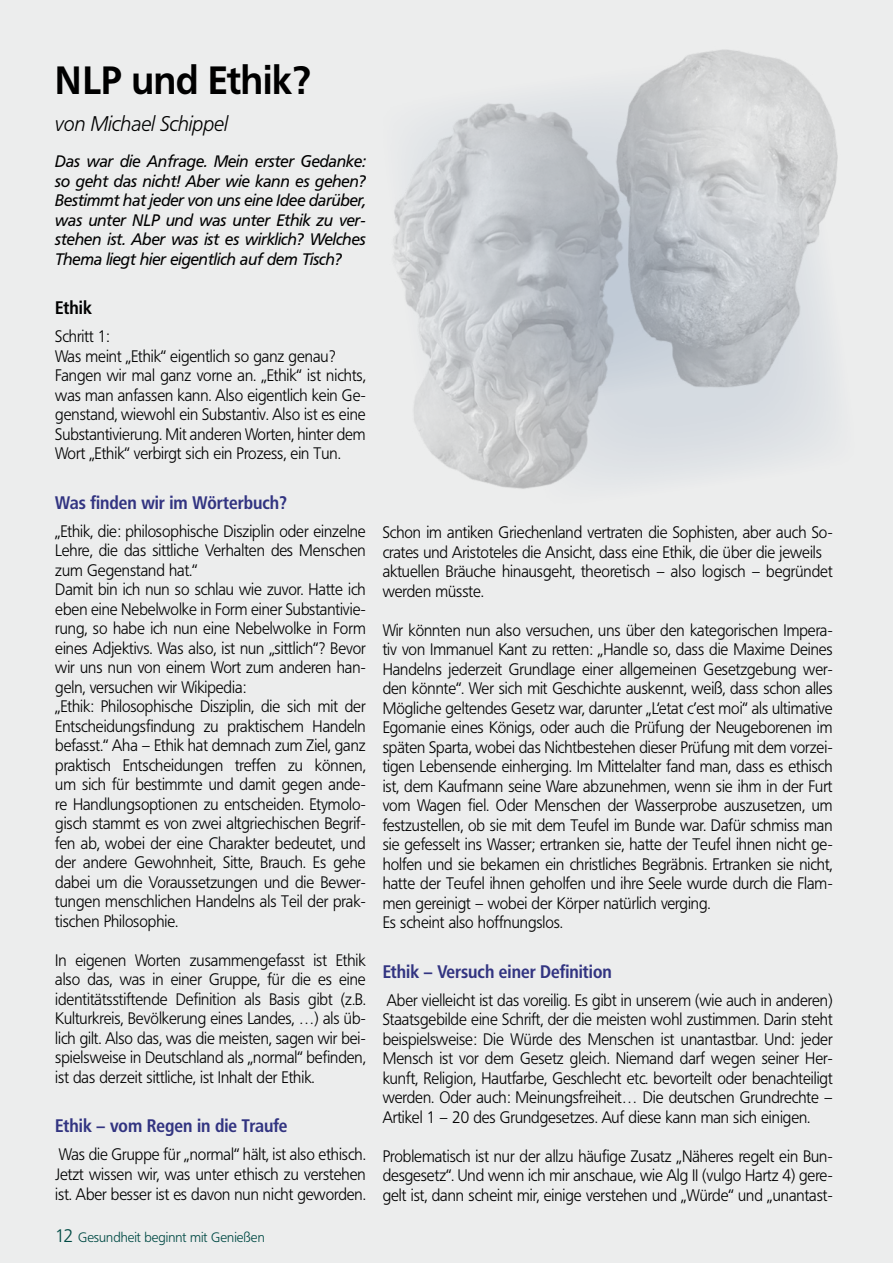
<style>
.page{position:relative;width:893px;height:1263px;background:#eceded}
.page>*{position:absolute;margin:0;border:0;box-sizing:border-box;transform-origin:0 0}
.t1{font:700 39px "Frutiger BQ";letter-spacing:-.005em;color:#000;scale:.95 1}
.t2{font:italic 300 21px "Frutiger BQ";color:#000;scale:.95 1}
.t3{font:700 18px "Frutiger Condensed BQ";color:#323481}
.t4{font:700 18px "Frutiger Condensed BQ";color:#000}
.t5{font:300 16.5px/19.5px "Frutiger BQ";color:#000;scale:.95 1}
.t6{font:italic 16.5px/19.5px "Frutiger BQ";color:#000;text-align:justify;scale:.95 1}
.t7{font:300 13.5px "Frutiger BQ";color:#004a44}
.s1{font-size:18px}
</style>
<div class="page">
<div style="left:669px;top:417px;width:153px;height:54px;background:#dfe2e6"></div>
<svg style="left:669px;top:417px;width:74px;height:9px"></svg>
<img style="left:639px;top:49px;width:199px;height:368px">
<img style="left:393px;top:87px;width:276px;height:402px">
<h1 class="t1" style="left:55px;top:57px;width:270px">NLP und Ethik?</h1>
<p class="t2" style="left:55px;top:112px;width:183px">von Michael Schippel</p>
<p class="t6" style="left:55px;top:152px;width:328px">Das war die Anfrage. Mein erster Gedanke: so geht das nicht! Aber wie kann es gehen?<br>Bestimmt hat jeder von uns eine Idee darüber, was unter NLP und was unter Ethik zu ver&shy;stehen ist. Aber was ist es wirklich? Welches Thema liegt hier eigentlich auf dem Tisch?</p>
<p class="t4" style="left:55px;top:297px;width:38px">Ethik</p>
<p class="t5" style="left:55px;top:327px;width:328px">Schritt 1:<br>Was meint „Ethik“ eigentlich so ganz genau?<br>Fangen wir mal ganz vorne an. „Ethik“ ist nichts, was man anfassen kann. Also eigentlich kein Ge&shy;genstand, wiewohl ein Substantiv. Also ist es eine Substantivierung. Mit anderen Worten, hinter dem Wort „Ethik“ verbirgt sich ein Prozess, ein Tun.</p>
<p class="t3" style="left:55px;top:491px;width:233px">Was finden wir im Wörterbuch?</p>
<p class="t5" style="left:55px;top:522px;width:328px">„Ethik, die: philosophische Disziplin oder einzelne Lehre, die das sittliche Verhalten des Menschen zum Gegenstand hat.“<br>Damit bin ich nun so schlau wie zuvor. Hatte ich eben eine Nebelwolke in Form einer Substantivie&shy;rung, so habe ich nun eine Nebelwolke in Form eines Adjektivs. Was also, ist nun „sittlich“? Bevor wir uns nun von einem Wort zum anderen han&shy;geln, versuchen wir Wikipedia:<br>„Ethik: Philosophische Disziplin, die sich mit der Entscheidungsfindung zu praktischem Handeln befasst.“ Aha – Ethik hat demnach zum Ziel, ganz praktisch Entscheidungen treffen zu können, um sich für bestimmte und damit gegen ande&shy;re Handlungsoptionen zu entscheiden. Etymolo&shy;gisch stammt es von zwei altgriechischen Begrif&shy;fen ab, wobei der eine Charakter bedeutet, und der andere Gewohnheit, Sitte, Brauch. Es gehe dabei um die Voraussetzungen und die Bewer&shy;tungen menschlichen Handelns als Teil der prak&shy;tischen Philosophie.</p>
<p class="t5" style="left:55px;top:951px;width:328px;text-align:justify">In eigenen Worten zusammengefasst ist Ethik also das, was in einer Gruppe, für die es eine identitätsstiftende Definition als Basis gibt (z.B.<br>Kulturkreis, Bevölkerung eines Landes, …) als üb&shy;lich gilt. Also das, was die meisten, sagen wir bei&shy;spielsweise in Deutschland als „normal“ befinden, ist das derzeit sittliche, ist Inhalt der Ethik.</p>
<p class="t3" style="left:55px;top:1115px;width:234px">Ethik – vom Regen in die Traufe</p>
<p class="t5" style="left:55px;top:1145px;width:328px;text-align:justify">Was die Gruppe für „normal“ hält, ist also ethisch.<br>Jetzt wissen wir, was unter ethisch zu verstehen ist. Aber besser ist es davon nun nicht geworden.</p>
<p class="t7" style="left:55px;top:1230px;width:211px"><span class="s1">12</span> Gesundheit beginnt mit Genießen</p>
<p class="t5" style="left:383px;top:523px;width:475px">Schon im antiken Griechenland vertraten die Sophisten, aber auch So&shy;crates und Aristoteles die Ansicht, dass eine Ethik, die über die jeweils aktuellen Bräuche hinausgeht, theoretisch – also logisch – begründet werden müsste.</p>
<p class="t5" style="left:383px;top:620px;width:475px">Wir könnten nun also versuchen, uns über den kategorischen Impera&shy;tiv von Immanuel Kant zu retten: „Handle so, dass die Maxime Deines Handelns jederzeit Grundlage einer allgemeinen Gesetzgebung wer&shy;den könnte“. Wer sich mit Geschichte auskennt, weiß, dass schon alles Mögliche geltendes Gesetz war, darunter „L‘etat c’est moi“ als ultimative Egomanie eines Königs, oder auch die Prüfung der Neugeborenen im späten Sparta, wobei das Nichtbestehen dieser Prüfung mit dem vorzei&shy;tigen Lebensende einherging. Im Mittelalter fand man, dass es ethisch ist, dem Kaufmann seine Ware abzunehmen, wenn sie ihm in der Furt vom Wagen fiel. Oder Menschen der Wasserprobe auszusetzen, um festzustellen, ob sie mit dem Teufel im Bunde war. Dafür schmiss man sie gefesselt ins Wasser; ertranken sie, hatte der Teufel ihnen nicht ge&shy;holfen und sie bekamen ein christliches Begräbnis. Ertranken sie nicht, hatte der Teufel ihnen geholfen und ihre Seele wurde durch die Flam&shy;men gereinigt – wobei der Körper natürlich verging.<br>Es scheint also hoffnungslos.</p>
<p class="t3" style="left:383px;top:960px;width:231px">Ethik – Versuch einer Definition</p>
<p class="t5" style="left:383px;top:990px;width:475px;text-align:justify">Aber vielleicht ist das voreilig. Es gibt in unserem (wie auch in anderen)<br>Staatsgebilde eine Schrift, der die meisten wohl zustimmen. Darin steht beispielsweise: Die Würde des Menschen ist unantastbar. Und: jeder Mensch ist vor dem Gesetz gleich. Niemand darf wegen seiner Her&shy;kunft, Religion, Hautfarbe, Geschlecht etc. bevorteilt oder benachteiligt werden. Oder auch: Meinungsfreiheit… Die deutschen Grundrechte – Artikel 1 – 20 des Grundgesetzes. Auf diese kann man sich einigen.</p>
<p class="t5" style="left:383px;top:1146px;width:475px;text-align:justify">Problematisch ist nur der allzu häufige Zusatz „Näheres regelt ein Bun&shy;desgesetz“. Und wenn ich mir anschaue, wie Alg II (vulgo Hartz 4) gere&shy;gelt ist, dann scheint mir, einige verstehen und „Würde“ und „unantast-</p>
</div>
